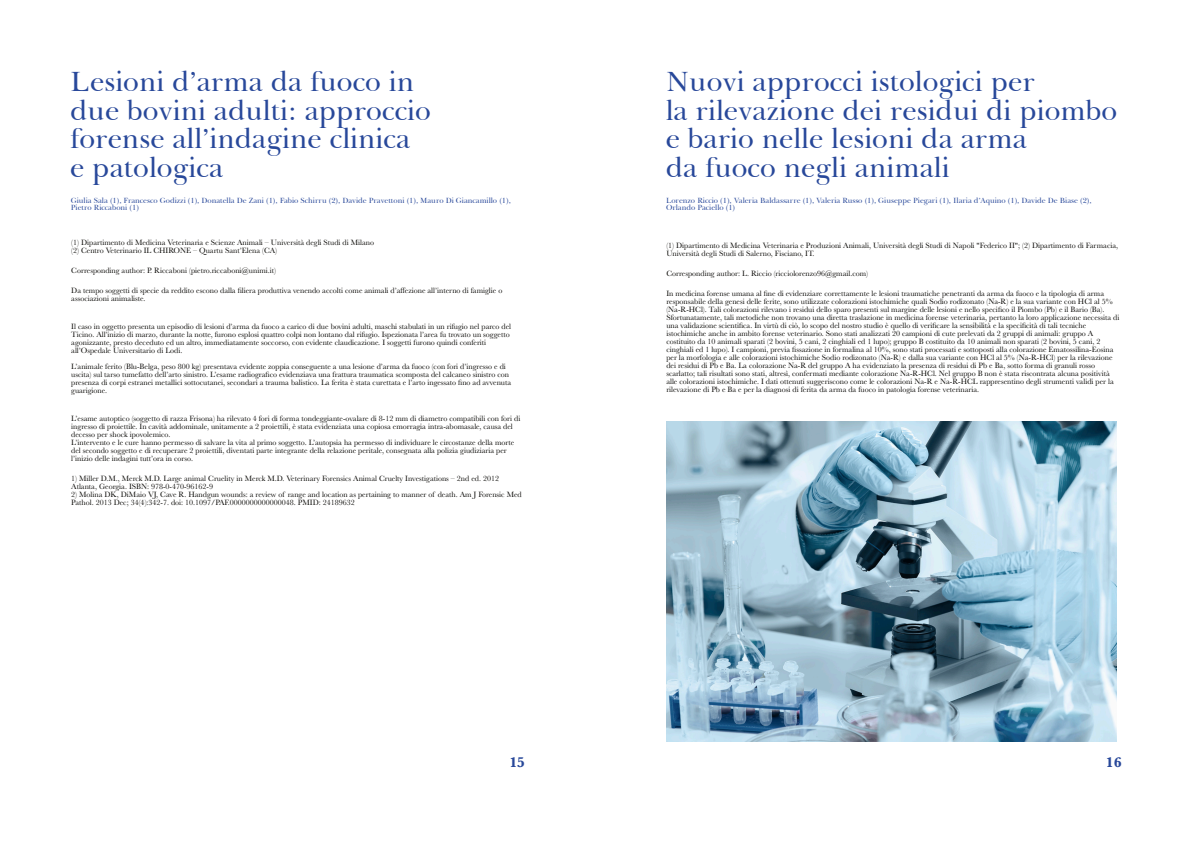
<style>
.page{position:relative;width:1191px;height:842px;background:#fff}
.page>*{position:absolute;margin:0;border:0;box-sizing:border-box;transform-origin:0 0}
.t1{font:28.4px/28.4px "Baskerville BT";color:#28489a}
.t2{font:700 14.6px "Baskerville";color:#28489a}
.t3{font:8px/8px "Baskerville";color:#080704}
.t4{font:7.7px/7.7px "Baskerville BT";color:#28489a}
</style>
<div class="page">
<img style="left:666px;top:421px;width:450px;height:321px">
<h1 class="t1" style="left:70px;top:70px;width:362px">Lesioni d’arma da fuoco in due bovini adulti: approccio forense all’indagine clinica e patologica</h1>
<p class="t4" style="left:71px;top:197px;width:441px">Giulia Sala (1), Francesco Godizzi (1), Donatella De Zani (1), Fabio Schirru (2), Davide Pravettoni (1), Mauro Di Giancamillo (1),<br>Pietro Riccaboni (1)</p>
<p class="t3" style="left:71px;top:238px;width:304px">(1) Dipartimento di Medicina Veterinaria e Scienze Animali – Università degli Studi di Milano (2) Centro Veterinario IL CHIRONE – Quartu Sant’Elena (CA)</p>
<p class="t3" style="left:71px;top:266px;width:206px">Corresponding author: P. Riccaboni (pietro.riccaboni@unimi.it)</p>
<p class="t3" style="left:71px;top:286px;width:432px">Da tempo soggetti di specie da reddito escono dalla filiera produttiva venendo accolti come animali d’affezione all’interno di famiglie o associazioni animaliste.</p>
<p class="t3" style="left:71px;top:322px;width:441px">Il caso in oggetto presenta un episodio di lesioni d’arma da fuoco a carico di due bovini adulti, maschi stabulati in un rifugio nel parco del Ticino. All’inizio di marzo, durante la notte, furono esplosi quattro colpi non lontano dal rifugio. Ispezionata l’area fu trovato un soggetto agonizzante, presto deceduto ed un altro, immediatamente soccorso, con evidente claudicazione. I soggetti furono quindi conferiti all’Ospedale Universitario di Lodi.</p>
<p class="t3" style="left:71px;top:362px;width:441px">L’animale ferito (Blu-Belga, peso 800 kg) presentava evidente zoppia conseguente a una lesione d’arma da fuoco (con fori d’ingresso e di uscita) sul tarso tumefatto dell’arto sinistro. L’esame radiografico evidenziava una frattura traumatica scomposta del calcaneo sinistro con presenza di corpi estranei metallici sottocutanei, secondari a trauma balistico. La ferita è stata curettata e l’arto ingessato fino ad avvenuta guarigione.</p>
<p class="t3" style="left:71px;top:414px;width:450px">L’esame autoptico (soggetto di razza Frisona) ha rilevato 4 fori di forma tondeggiante-ovalare di 8-12 mm di diametro compatibili con fori di ingresso di proiettile. In cavità addominale, unitamente a 2 proiettili, è stata evidenziata una copiosa emorragia intra-abomasale, causa del decesso per shock ipovolemico.<br>L’intervento e le cure hanno permesso di salvare la vita al primo soggetto. L’autopsia ha permesso di individuare le circostanze della morte del secondo soggetto e di recuperare 2 proiettili, diventati parte integrante della relazione peritale, consegnata alla polizia giudiziaria per l’inizio delle indagini tutt’ora in corso.</p>
<p class="t3" style="left:71px;top:474px;width:429px">1) Miller D.M., Merck M.D. Large animal Cruelity in Merck M.D. Veterinary Forensics Animal Cruelty Investigations – 2nd ed. 2012<br>Atlanta, Georgia. ISBN: 978-0-470-96162-9</p>
<p class="t3" style="left:71px;top:490px;width:452px">2) Molina DK, DiMaio VJ, Cave R. Handgun wounds: a review of range and location as pertaining to manner of death. Am J Forensic Med<br>Pathol. 2013 Dec; 34(4):342-7. doi: 10.1097/PAF.0000000000000048. PMID: 24189632</p>
<h2 class="t2" style="left:509px;top:754px;width:17px">15</h2>
<h1 class="t1" style="left:665px;top:70px;width:453px">Nuovi approcci istologici per<br>la rilevazione dei residui di piombo e bario nelle lesioni da arma<br>da fuoco negli animali</h1>
<p class="t4" style="left:666px;top:197px;width:427px">Lorenzo Riccio (1), Valeria Baldassarre (1), Valeria Russo (1), Giuseppe Piegari (1), Ilaria d’Aquino (1), Davide De Biase (2),<br>Orlando Paciello (1)</p>
<p class="t3" style="left:666px;top:242px;width:453px">(1) Dipartimento di Medicina Veterinaria e Produzioni Animali, Università degli Studi di Napoli "Federico II"; (2) Dipartimento di Farmacia,<br>Università degli Studi di Salerno, Fisciano, IT.</p>
<p class="t3" style="left:666px;top:270px;width:203px">Corresponding author: L. Riccio (ricciolorenzo96@gmail.com)</p>
<p class="t3" style="left:666px;top:290px;width:454px">In medicina forense umana al fine di evidenziare correttamente le lesioni traumatiche penetranti da arma da fuoco e la tipologia di arma responsabile della genesi delle ferite, sono utilizzate colorazioni istochimiche quali Sodio rodizonato (Na-R) e la sua variante con HCl al 5% (Na-R-HCl). Tali colorazioni rilevano i residui dello sparo presenti sul margine delle lesioni e nello specifico il Piombo (Pb) e il Bario (Ba).<br>Sfortunatamente, tali metodiche non trovano una diretta traslazione in medicina forense veterinaria, pertanto la loro applicazione necessita di una validazione scientifica. In virtù di ciò, lo scopo del nostro studio è quello di verificare la sensibilità e la specificità di tali tecniche istochimiche anche in ambito forense veterinario. Sono stati analizzati 20 campioni di cute prelevati da 2 gruppi di animali: gruppo A costituito da 10 animali sparati (2 bovini, 5 cani, 2 cinghiali ed 1 lupo); gruppo B costituito da 10 animali non sparati (2 bovini, 5 cani, 2 cinghiali ed 1 lupo). I campioni, previa fissazione in formalina al 10%, sono stati processati e sottoposti alla colorazione Ematossilina-Eosina per la morfologia e alle colorazioni istochimiche Sodio rodizonato (Na-R) e dalla sua variante con HCl al 5% (Na-R-HCl) per la rilevazione dei residui di Pb e Ba. La colorazione Na-R del gruppo A ha evidenziato la presenza di residui di Pb e Ba, sotto forma di granuli rosso scarlatto; tali risultati sono stati, altresì, confermati mediante colorazione Na-R-HCl. Nel gruppo B non è stata riscontrata alcuna positività alle colorazioni istochimiche. I dati ottenuti suggeriscono come le colorazioni Na-R e Na-R-HCL rappresentino degli strumenti validi per la rilevazione di Pb e Ba e per la diagnosi di ferita da arma da fuoco in patologia forense veterinaria.</p>
<h2 class="t2" style="left:1105px;top:754px;width:17px">16</h2>
</div>
